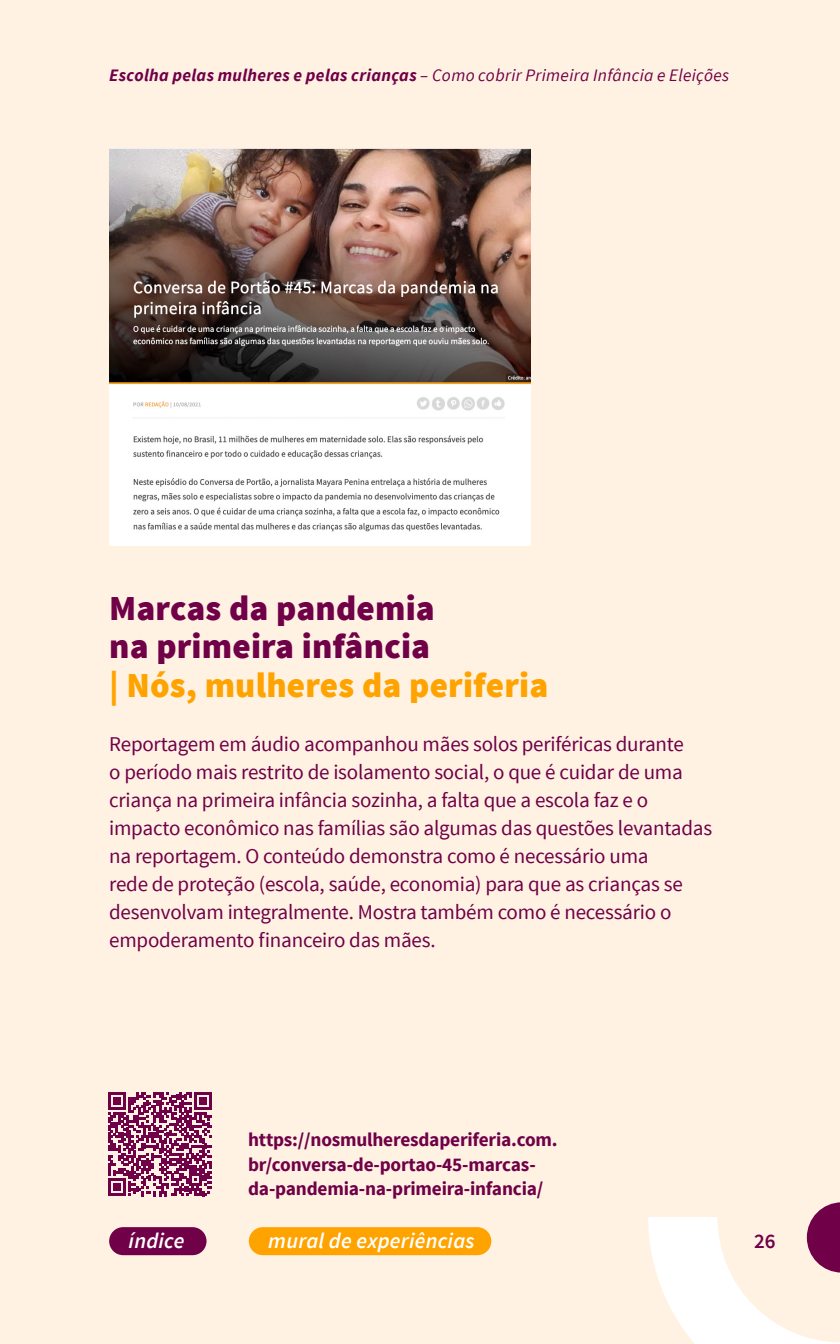
<style>
.page{position:relative;width:840px;height:1344px;background:#fff2e3}
.page>*{position:absolute;margin:0;border:0;box-sizing:border-box;transform-origin:0 0}
.peso_3{font:900 35px/38.5px "Source Sans Pro";letter-spacing:.005em;color:#700047}
.t1{font:italic 600 21.88px "Source Sans Pro";letter-spacing:.01em;color:#fff}
.descricao{font:21px/28px "Source Sans Pro";letter-spacing:-.01em;color:#700047}
.t2{font:600 21px "Source Sans Pro";color:#700047}
.link{font:700 19.25px/24.5px "Source Sans Pro";letter-spacing:-.01em;color:#700047}
.t3{font:italic 17.5px "Source Sans Pro";letter-spacing:.02em;color:#700047}
.s1{font-weight:700}
.s2{color:#ffa300}
</style>
<div class="page">
<svg style="left:648px;top:1202px;width:192px;height:142px"></svg>
<div style="left:109px;top:1227px;width:98px;height:28px;background:#700047;border-radius:14px"></div>
<div style="left:249px;top:1227px;width:242px;height:28px;background:#ffa300;border-radius:14px"></div>
<img style="left:109px;top:149px;width:422px;height:397px">
<svg style="left:108px;top:1092px;width:104px;height:104px"></svg>
<p class="t3" style="left:109px;top:64px;width:621px"><span class="s1">Escolha pelas mulheres e pelas crianças</span> – Como cobrir Primeira Infância e Eleições</p>
<p class="peso_3" style="left:109px;top:590px;width:441px">Marcas da pandemia<br>na primeira infância<br><span class="s2">| Nós, mulheres da periferia</span></p>
<p class="descricao" style="left:109px;top:730px;width:604px">Reportagem em áudio acompanhou mães solos periféricas durante<br>o período mais restrito de isolamento social, o que é cuidar de uma criança na primeira infância sozinha, a falta que a escola faz e o impacto econômico nas famílias são algumas das questões levantadas na reportagem. O conteúdo demonstra como é necessário uma<br>rede de proteção (escola, saúde, economia) para que as crianças se desenvolvam integralmente. Mostra também como é necessário o empoderamento financeiro das mães.</p>
<p class="link" style="left:248px;top:1128px;width:311px">https://nosmulheresdaperiferia.com. br/conversa-de-portao-45-marcas&shy;da-pandemia-na-primeira-infancia/</p>
<p class="t1" style="left:129px;top:1226px;width:57px">índice</p>
<p class="t1" style="left:268px;top:1226px;width:208px">mural de experiências</p>
<p class="t2" style="left:754px;top:1227px;width:23px">26</p>
</div>
